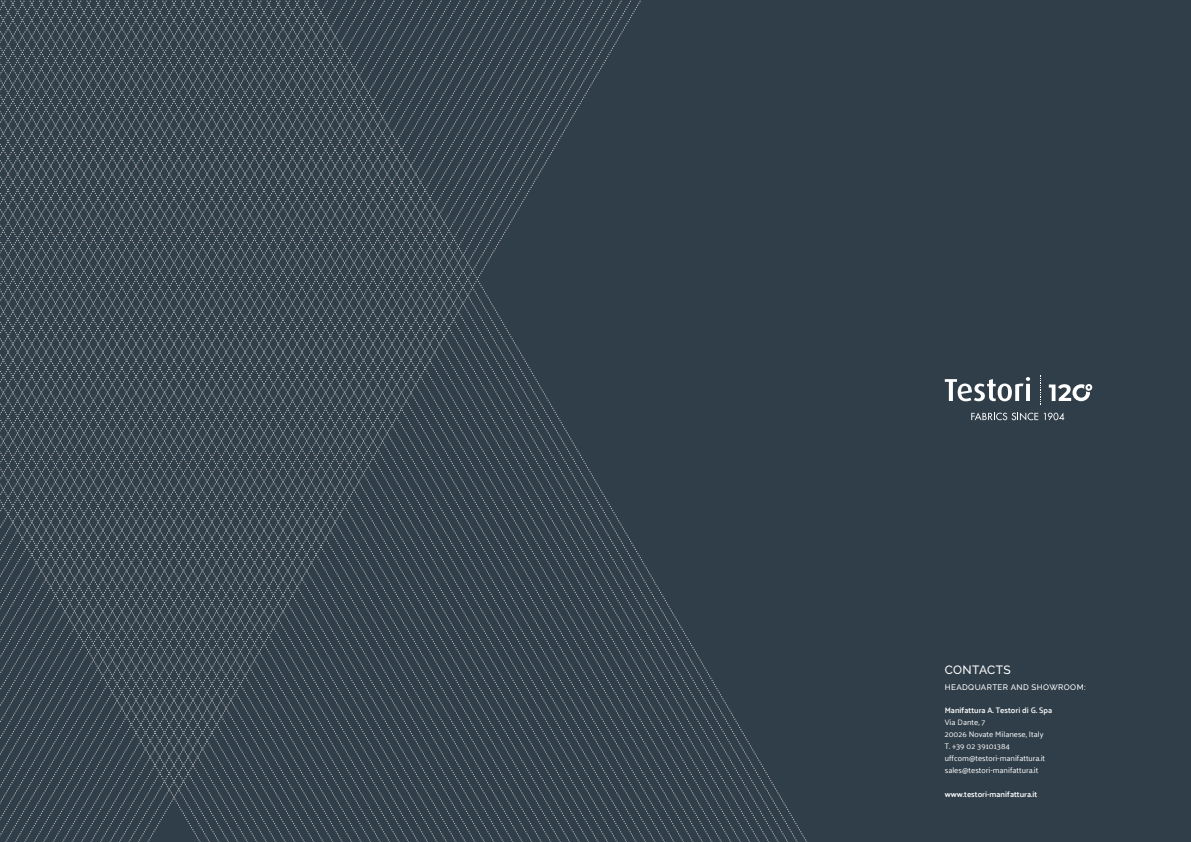
<style>
.page{position:relative;width:1191px;height:842px;background:#303e49}
.page>*{position:absolute;margin:0;border:0;box-sizing:border-box;transform-origin:0 0}
.t1{font:500 12px "Raleway";letter-spacing:.03em;color:#fff}
.t2{font:8px/12px "Palanquin";color:#fff}
.t3{font:600 8px "Palanquin";color:#fff}
.t4{font:500 8px "Raleway";letter-spacing:.05em;color:#fff}
</style>
<div class="page">
<svg style="left:0;top:0;width:493px;height:842px"></svg>
<svg style="left:0;top:0;width:256px;height:238px"></svg>
<svg style="left:1048px;top:384px;width:44px;height:17px"></svg>
<svg style="left:944px;top:377px;width:86px;height:24px"></svg>
<svg style="left:1040px;top:375px;width:1px;height:30px"></svg>
<svg style="left:971px;top:412px;width:93px;height:8px"></svg>
<h1 class="t1" style="left:944px;top:663px;width:68px">CONTACTS</h1>
<p class="t4" style="left:944px;top:682px;width:142px">HEADQUARTER AND SHOWROOM:</p>
<p class="t3" style="left:944px;top:705px;width:109px">Manifattura A. Testori di G. Spa</p>
<p class="t2" style="left:944px;top:716px;width:102px">Via Dante, 7<br>20026 Novate Milanese, Italy<br>T. +39 02 39101384 uffcom@testori-manifattura.it sales@testori-manifattura.it</p>
<p class="t3" style="left:944px;top:789px;width:94px">www.testori-manifattura.it</p>
</div>
